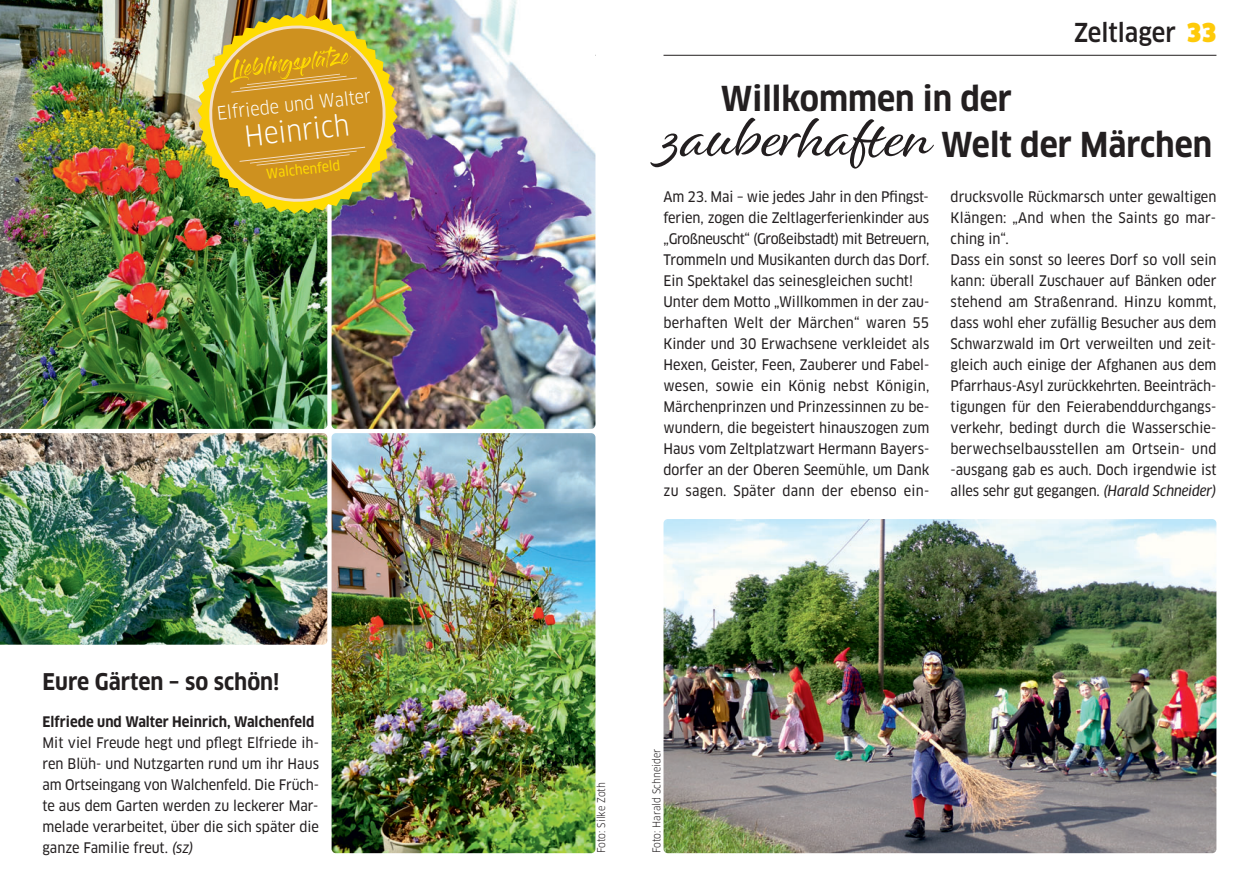
<style>
.page{position:relative;width:1259px;height:893px;background:#fff}
.page>*{position:absolute;margin:0;border:0;box-sizing:border-box;transform-origin:0 0}
.t1{font:700 33.6px/45.5px "Clan OT Narr";color:#231f20}
.t2{font:28.35px "Clan OT Narr";color:#fff}
.t3{font:500 25.5px "Clan OT Narr";color:#231f20}
.t4{font:700 22.5px "Clan OT Narr";color:#231f20}
.t5{font:18px "Clan OT Narr";color:#fff}
.t6{font:14.25px/21px "Clan OT Narr News";color:#231f20}
.t7{font:700 14.25px "Clan OT Narr";color:#231f20}
.t8{font:13.5px "Clan OT Narr News";color:#ffdc01}
.t9{font:10.5px "Clan OT Narr";color:#231f20}
.s1{font-style:italic}
.s2{font-family:"Clan OT Narr Ultra";font-weight:400;color:#feca0a}
.s3{font-family:"Alisha";font-weight:400;font-size:64.5px}
</style>
<div class="page">
<hr style="left:663px;top:55px;width:553px;height:1px;background:#231f20">
<img style="left:663px;top:519px;width:553px;height:334px;border-radius:4px">
<img style="left:0;top:0;width:327px;height:429px">
<img style="left:331px;top:0;width:264px;height:429px">
<img style="left:331px;top:433px;width:264px;height:420px;border-radius:4px">
<img style="left:0;top:433px;width:327px;height:212px">
<img style="left:197px;top:13px;width:201px;height:201px">
<p class="t5" style="left:216px;top:105px;width:156px;rotate:-6deg">Elfriede und Walter</p>
<h2 class="t2" style="left:243px;top:124px;width:107px;rotate:-6deg">Heinrich</h2>
<p class="t8" style="left:266px;top:168px;width:76px;rotate:-6deg">Walchenfeld</p>
<h3 class="t4" style="left:43px;top:672px;width:238px">Eure Gärten – so schön!</h3>
<p class="t7" style="left:43px;top:716px;width:273px">Elfriede und Walter Heinrich, Walchenfeld</p>
<p class="t6" style="left:43px;top:733px;width:278px;text-align:justify">Mit viel Freude hegt und pflegt Elfriede ih&shy;ren Blüh- und Nutz garten rund um ihr Haus am Ortseingang von Walchenfeld. Die Früch&shy;te aus dem Garten werden zu leckerer Mar&shy;melade verarbeitet, über die sich später die ganze Familie freut. <span class="s1">(sz)</span></p>
<h3 class="t3" style="left:1074px;top:22px;width:144px">Zeltlager <span class="s2">33</span></h3>
<h1 class="t1" style="left:663px;top:78px;width:550px;text-indent:57px">Willkommen in der <span class="s3">zauberhaften</span> Welt der Märchen</h1>
<p class="t6" style="left:663px;top:187px;width:267px">Am 23. Mai – wie jedes Jahr in den Pfingst&shy;ferien, zogen die Zeltlagerferienkinder aus „Großneuscht“ (Großeibstadt) mit Betreuern, Trommeln und Musikanten durch das Dorf.<br>Ein Spektakel das seinesgleichen sucht!<br>Unter dem Motto „Willkommen in der zau&shy;berhaften Welt der Märchen“ waren 55<br>Kinder und 30 Erwachsene verkleidet als Hexen, Geister, Feen, Zauberer und Fabel&shy;wesen, sowie ein König nebst Königin, Märchenprinzen und Prinzessinnen zu be&shy;wundern, die begeistert hinauszogen zum Haus vom Zeltplatzwart Hermann Bayers&shy;dorfer an der Oberen Seemühle, um Dank zu sagen. Später dann der ebenso ein-</p>
<p class="t6" style="left:950px;top:187px;width:267px">drucksvolle Rückmarsch unter gewaltigen Klängen: „And when the Saints go mar&shy;ching in“.<br>Dass ein sonst so leeres Dorf so voll sein kann: überall Zuschauer auf Bänken oder stehend am Straßenrand. Hinzu kommt, dass wohl eher zufällig Besucher aus dem Schwarzwald im Ort verweilten und zeit&shy;gleich auch einige der Afgha nen aus dem Pfarrhaus-Asyl zurückkehrten. Beeinträch&shy;tigungen für den Feierabenddurchgangs&shy;verkehr, bedingt durch die Wasserschie&shy;berwechselbausstellen am Ortsein- und -ausgang gab es auch. Doch irgendwie ist alles sehr gut gegangen. <span class="s1">(Harald Schneider)</span></p>
<p class="t9" style="left:597px;top:853px;width:73px;rotate:-90deg">Foto: Silke Zoth</p>
<p class="t9" style="left:652px;top:853px;width:106px;rotate:-90deg">Foto: Harald Schneider</p>
</div>
